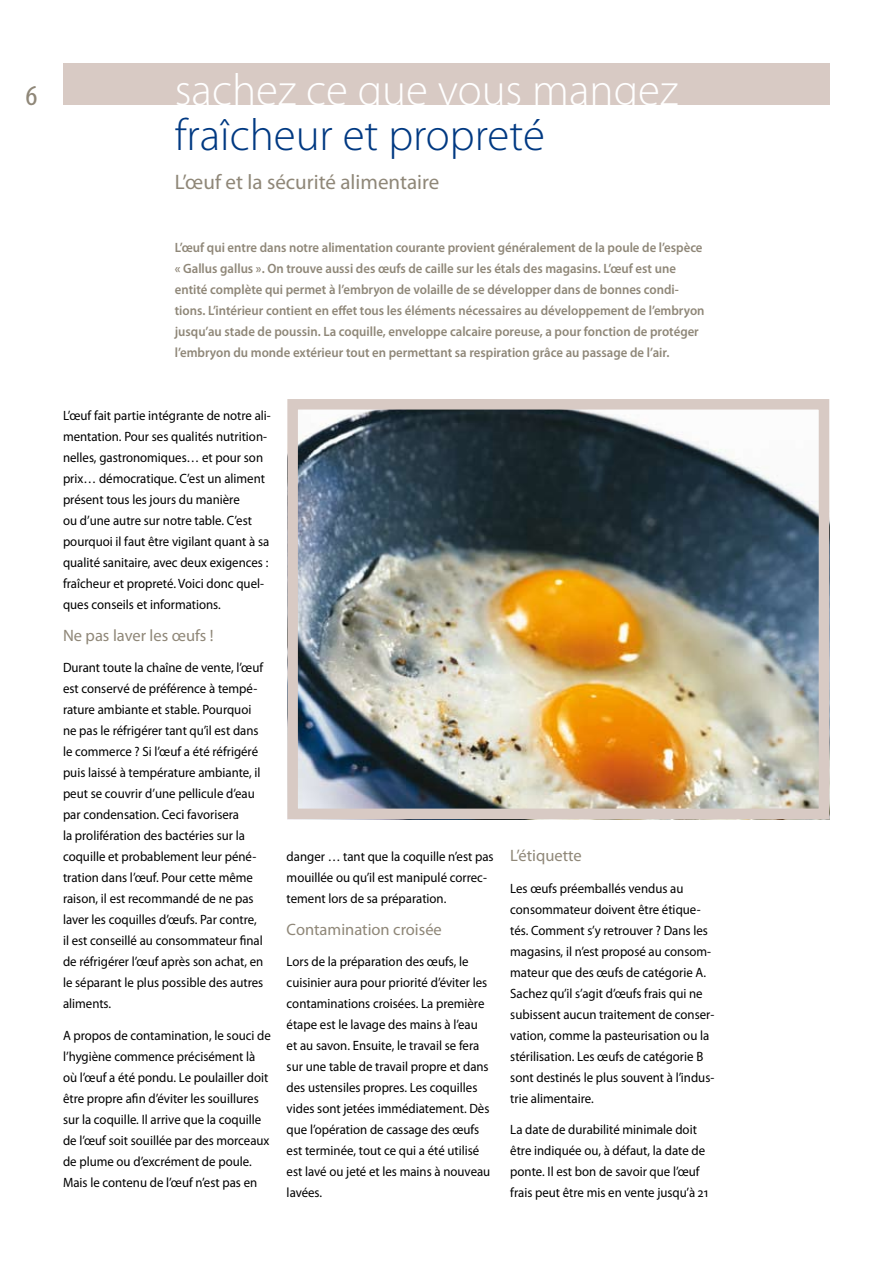
<style>
.page{position:relative;width:893px;height:1263px;background:#fff}
.page>*{position:absolute;margin:0;border:0;box-sizing:border-box;transform-origin:0 0}
.t1{font:300 45px "Myriad Pro";color:#fff}
.t2{font:300 45px "Myriad Pro";color:#003982}
.t3{font:condensed 31.5px "Myriad Pro";color:#8f8778}
.t4{font:21px "Myriad Pro";color:#8f8778}
.t5{font:16.5px "Myriad Pro";color:#8f8778}
.t6{font:13.5px/21px "Myriad Pro";color:#000;scale:.95 1}
.t7{font:600 13.5px/21px "Myriad Pro";color:#8f8778;scale:.95 1}
</style>
<div class="page">
<div style="left:63px;top:63px;width:767px;height:42px;background:#d8cac4"></div>
<img style="left:298px;top:410px;width:520px;height:398px">
<div style="left:287px;top:399px;width:542px;height:420px;border:10px solid #d8cac4"></div>
<h2 class="t3" style="left:25px;top:76px;width:14px">6</h2>
<h1 class="t1" style="left:175px;top:65px;width:505px">sachez ce que vous mangez</h1>
<h1 class="t2" style="left:175px;top:110px;width:371px">fraîcheur et propreté</h1>
<h3 class="t4" style="left:175px;top:170px;width:266px">L’œuf et la sécurité alimentaire</h3>
<p class="t7" style="left:175px;top:237px;width:559px">L’œuf qui entre dans notre alimentation courante provient généralement de la poule de l’espèce « Gallus gallus ». On trouve aussi des œufs de caille sur les étals des magasins. L’œuf est une entité complète qui permet à l’embryon de volaille de se développer dans de bonnes condi&shy;tions. L’intérieur contient en effet tous les éléments nécessaires au développement de l’embryon jusqu’au stade de poussin. La coquille, enveloppe calcaire poreuse, a pour fonction de protéger l’embryon du monde extérieur tout en permettant sa respiration grâce au passage de l’air.</p>
<p class="t6" style="left:63px;top:405px;width:220px">L’œuf fait partie intégrante de notre ali&shy;mentation. Pour ses qualités nutrition&shy;nelles, gastronomiques… et pour son prix… démocratique. C’est un aliment présent tous les jours du manière<br>ou d’une autre sur notre table. C’est pourquoi il faut être vigilant quant à sa qualité sanitaire, avec deux exigences : fraîcheur et propreté. Voici donc quel&shy;ques conseils et informations.</p>
<p class="t5" style="left:63px;top:626px;width:152px">Ne pas laver les œufs !</p>
<p class="t6" style="left:63px;top:657px;width:212px">Durant toute la chaîne de vente, l’œuf est conservé de préférence à tempé&shy;rature ambiante et stable. Pourquoi ne pas le réfrigérer tant qu’il est dans le commerce ? Si l’œuf a été réfrigéré puis laissé à température ambiante, il peut se couvrir d’une pellicule d’eau par condensation. Ceci favorisera<br>la prolifération des bactéries sur la coquille et probablement leur péné&shy;tration dans l’œuf. Pour cette même raison, il est recommandé de ne pas laver les coquilles d’œufs. Par contre, il est conseillé au consommateur final de réfrigérer l’œuf après son achat, en le séparant le plus possible des autres aliments.</p>
<p class="t6" style="left:63px;top:1025px;width:220px">A propos de contamination, le souci de l’hygiène commence précisément là où l’œuf a été pondu. Le poulailler doit être propre afin d’éviter les souillures sur la coquille. Il arrive que la coquille de l’œuf soit souillée par des morceaux de plume ou d’excrément de poule.<br>Mais le contenu de l’œuf n’est pas en</p>
<p class="t6" style="left:287px;top:846px;width:219px">danger … tant que la coquille n’est pas mouillée ou qu’il est manipulé correc&shy;tement lors de sa préparation.</p>
<p class="t5" style="left:287px;top:920px;width:157px">Contamination croisée</p>
<p class="t6" style="left:287px;top:951px;width:216px">Lors de la préparation des œufs, le cuisinier aura pour priorité d’éviter les contaminations croisées. La première étape est le lavage des mains à l’eau et au savon. Ensuite, le travail se fera sur une table de travail propre et dans des ustensiles propres. Les coquilles vides sont jetées immédiatement. Dès que l’opération de cassage des œufs est terminée, tout ce qui a été utilisé est lavé ou jeté et les mains à nouveau lavées.</p>
<p class="t5" style="left:510px;top:846px;width:73px">L’étiquette</p>
<p class="t6" style="left:510px;top:878px;width:216px">Les œufs préemballés vendus au consommateur doivent être étique&shy;tés. Comment s’y retrouver ? Dans les magasins, il n’est proposé au consom&shy;mateur que des œufs de catégorie A.<br>Sachez qu’il s’agit d’œufs frais qui ne subissent aucun traitement de conser&shy;vation, comme la pasteurisation ou la stérilisation. Les œufs de catégorie B sont destinés le plus souvent à l’indus&shy;trie alimentaire.</p>
<p class="t6" style="left:510px;top:1119px;width:210px">La date de durabilité minimale doit être indiquée ou, à défaut, la date de ponte. Il est bon de savoir que l’œuf frais peut être mis en vente jusqu’à 21</p>
</div>
